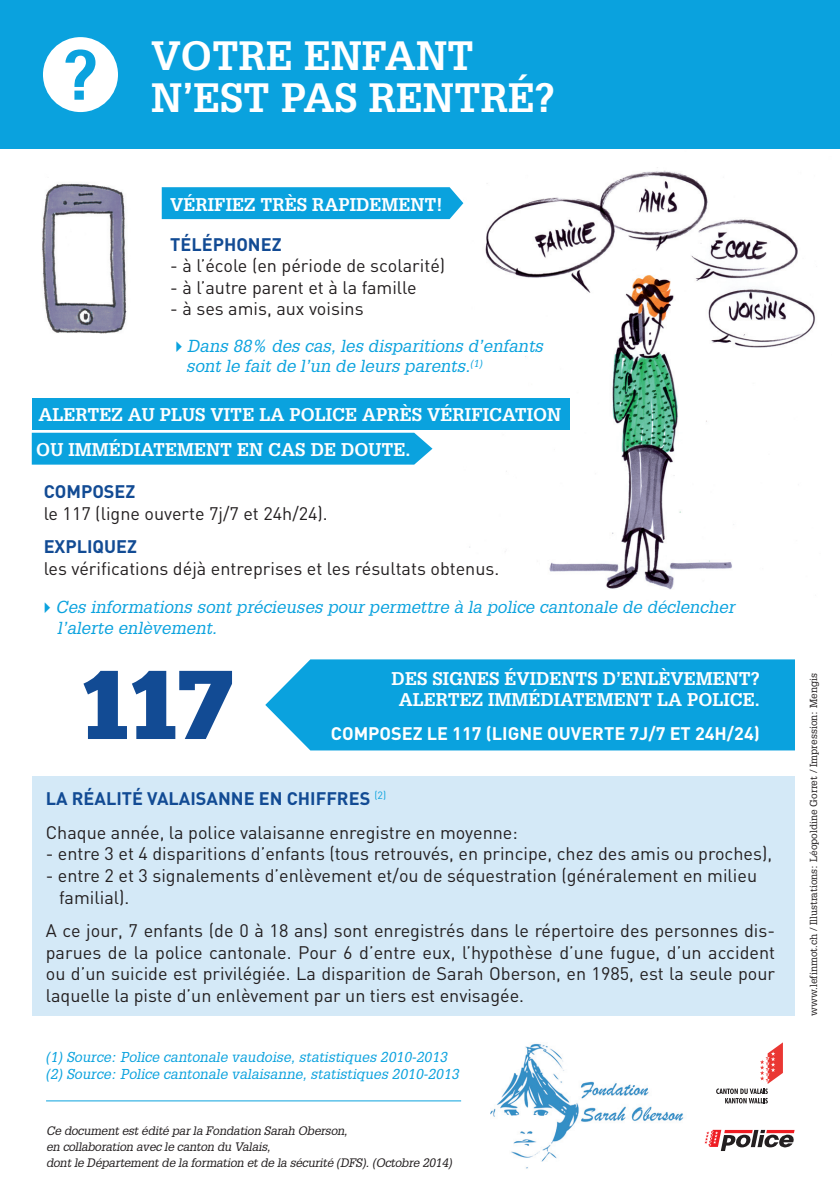
<style>
.page{position:relative;width:840px;height:1191px;background:#fff}
.page>*{position:absolute;margin:0;border:0;box-sizing:border-box;transform-origin:0 0}
.t1{font:700 40px/42px "Glypha";color:#fff}
.t2{font:18px/21.6px "DIN";color:#231f20}
.t3{font:700 18px/21.6px "Glypha";color:#fff;text-align:center}
.t4{font:700 18px "DIN";color:#fff}
.t5{font:700 18px "DIN";color:#124b94}
.t6{font:italic 17px/20.4px "Glypha";color:#0aa2de}
.t7{font:italic 14px/16.8px "Glypha";color:#0aa2de}
.t8{font:italic 12px/16px "Glypha";letter-spacing:-.02em;color:#231f20}
.t9{font:10px "Glypha";color:#231f20}
.s1{font-weight:700;color:#124b94}
</style>
<div class="page">
<img style="left:463px;top:167px;width:352px;height:439px">
<img style="left:42px;top:183px;width:85px;height:151px">
<div style="left:0;top:0;width:839px;height:149px;background:#0aa2de"></div>
<div style="left:32px;top:776px;width:762px;height:240px;background:#d4e9f7"></div>
<div style="left:162px;top:187px;width:301px;height:32px;background:#0aa2de"></div>
<div style="left:43px;top:37px;width:75px;height:75px;background:#fff;border-radius:50%"></div>
<svg style="left:65px;top:49px;width:30px;height:51px"></svg>
<div style="left:265px;top:659px;width:529px;height:91px;background:#0aa2de"></div>
<svg style="left:83px;top:671px;width:149px;height:68px"></svg>
<hr style="left:46px;top:1100px;width:415px;height:1px;background:#0aa2de">
<img style="left:490px;top:1043px;width:194px;height:126px">
<svg style="left:716px;top:1043px;width:66px;height:60px"></svg>
<svg style="left:704px;top:1129px;width:90px;height:22px"></svg>
<div style="left:32px;top:433px;width:400px;height:31px;background:#0aa2de"></div>
<div style="left:32px;top:398px;width:537px;height:32px;background:#0aa2de"></div>
<h1 class="t1" style="left:151px;top:34px;width:405px">VOTRE ENFANT<br>N’EST PAS RENTRÉ?</h1>
<p class="t3" style="left:170px;top:193px;width:274px">VÉRIFIEZ TRÈS RAPIDEMENT!</p>
<p class="t5" style="left:170px;top:232px;width:113px">TÉLÉPHONEZ</p>
<p class="t2" style="left:170px;top:254px;width:276px">- à l’école (en période de scolarité)</p>
<p class="t2" style="left:170px;top:276px;width:248px">- à l’autre parent et à la famille</p>
<p class="t2" style="left:170px;top:298px;width:195px">- à ses amis, aux voisins</p>
<p class="t6" style="left:186px;top:335px;width:358px;text-indent:-16px">✔Dans 88% des cas, les disparitions d’enfants sont le fait de l’un de leurs parents.<sup>(1)</sup></p>
<p class="t3" style="left:36px;top:397px;width:526px;line-height:34.8px;text-align:left">ALERTEZ AU PLUS VITE LA POLICE APRÈS VÉRIFICATION<br>OU IMMÉDIATEMENT EN CAS DE DOUTE.</p>
<p class="t5" style="left:44px;top:479px;width:93px">COMPOSEZ</p>
<p class="t2" style="left:44px;top:502px;width:285px">le 117 (ligne ouverte 7j/7 et 24h/24).</p>
<p class="t5" style="left:44px;top:535px;width:95px">EXPLIQUEZ</p>
<p class="t2" style="left:44px;top:557px;width:457px">les vérifications déjà entreprises et les résultats obtenus.</p>
<p class="t6" style="left:57px;top:596px;width:678px;text-indent:-19px">✔Ces informations sont précieuses pour permettre à la police cantonale de déclencher l’alerte enlèvement.</p>
<p class="t3" style="left:391px;top:667px;width:369px">DES SIGNES ÉVIDENTS D’ENLÈVEMENT?<br>ALERTEZ IMMÉDIATEMENT LA POLICE.</p>
<p class="t4" style="left:331px;top:721px;width:430px">COMPOSEZ LE 117 (LIGNE OUVERTE 7J/7 ET 24H/24)</p>
<p class="t2" style="left:46px;top:781px;width:473px;line-height:33.6px"><span class="s1">LA RÉALITÉ VALAISANNE EN CHIFFRES</span> <sup>(2)<br></sup>Chaque année, la police valaisanne enregistre en moyenne:</p>
<p class="t2" style="left:46px;top:842px;width:727px">- entre 3 et 4 disparitions d’enfants (tous retrouvés, en principe, chez des amis ou proches),</p>
<p class="t2" style="left:59px;top:864px;width:699px;text-indent:-13px">- entre 2 et 3 signalements d’enlèvement et/ou de séquestration (généralement en milieu familial).</p>
<p class="t2" style="left:46px;top:919px;width:730px;text-align:justify">A ce jour, 7 enfants (de 0 à 18 ans) sont enregistrés dans le répertoire des personnes dis&shy;parues de la police cantonale. Pour 6 d’entre eux, l’hypothèse d’une fugue, d’un accident ou d’un suicide est privilégiée. La disparition de Sarah Oberson, en 1985, est la seule pour laquelle la piste d’un enlèvement par un tiers est envisagée.</p>
<p class="t7" style="left:45px;top:1048px;width:415px">(1) Source: Police cantonale vaudoise, statistiques 2010-2013 (2) Source: Police cantonale valaisanne, statistiques 2010-2013</p>
<p class="t8" style="left:46px;top:1122px;width:407px">Ce document est édité par la Fondation Sarah Oberson,<br>en collaboration avec le canton du Valais,<br>dont le Département de la formation et de la sécurité (DFS). (Octobre 2014)</p>
<p class="t9" style="left:807px;top:1016px;width:344px;rotate:-90deg">www.lefinmot.ch / Illustrations: Léopoldine Gorret / Impression: Mengis</p>
</div>
